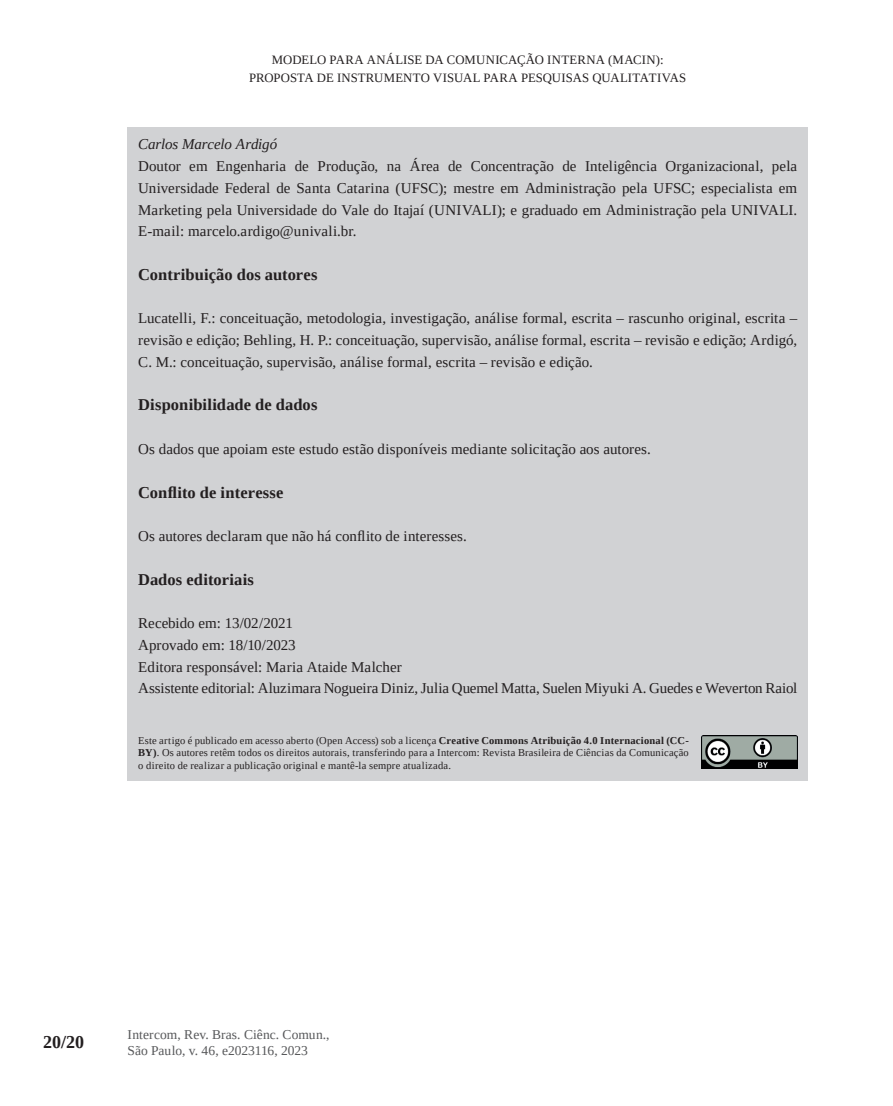
<style>
.page{position:relative;width:893px;height:1106px;background:#fff}
.page>*{position:absolute;margin:0;border:0;box-sizing:border-box;transform-origin:0 0}
.t1{font:700 18px "Liberation Serif";color:#231f20}
.t2{font:700 16.5px "Liberation Serif";letter-spacing:.005em;color:#231f20}
.t3{font:15px/21.8px "Liberation Serif";letter-spacing:.005em;color:#231f20;text-align:justify}
.t4{font:italic 15px "Liberation Serif";letter-spacing:-.01em;color:#231f20}
.t5{font:13.5px/16.2px "Liberation Serif";color:#57585a}
.t6{font:12.75px/18px "Liberation Serif";letter-spacing:.005em;color:#231f20;text-align:center}
.t7{font:10.5px/12.6px "Liberation Serif";letter-spacing:.025em;color:#231f20;text-align:justify}
.s1{font-weight:700}
</style>
<div class="page">
<div style="left:128px;top:128px;width:680px;height:653px;background:#d1d2d4"></div>
<img style="left:701px;top:735px;width:96px;height:33px">
<p class="t6" style="left:249px;top:51px;width:439px">MODELO PARA ANÁLISE DA COMUNICAÇÃO INTERNA (MACIN):<br>PROPOSTA DE INSTRUMENTO VISUAL PARA PESQUISAS QUALITATIVAS</p>
<p class="t4" style="left:138px;top:135px;width:141px">Carlos Marcelo Ardigó</p>
<p class="t3" style="left:138px;top:155px;width:661px">Doutor em Engenharia de Produção, na Área de Concentração de Inteligência Organizacional, pela Universidade Federal de Santa Catarina (UFSC); mestre em Administração pela UFSC; especialista em Marketing pela Universidade do Vale do Itajaí (UNIVALI); e graduado em Administração pela UNIVALI.<br>E-mail: marcelo.ardigo@univali.br.</p>
<p class="t2" style="left:138px;top:263px;width:181px">Contribuição dos autores</p>
<p class="t3" style="left:138px;top:307px;width:661px">Lucatelli, F.: conceituação, metodologia, investigação, análise formal, escrita – rascunho original, escrita – revisão e edição; Behling, H. P.: conceituação, supervisão, análise formal, escrita – revisão e edição; Ardigó, C. M.: conceituação, supervisão, análise formal, escrita – revisão e edição.</p>
<p class="t2" style="left:138px;top:394px;width:181px">Disponibilidade de dados</p>
<p class="t3" style="left:138px;top:438px;width:514px">Os dados que apoiam este estudo estão disponíveis mediante solicitação aos autores.</p>
<p class="t2" style="left:138px;top:481px;width:147px">Conflito de interesse</p>
<p class="t3" style="left:138px;top:525px;width:330px">Os autores declaram que não há conflito de interesses.</p>
<p class="t2" style="left:138px;top:568px;width:117px">Dados editoriais</p>
<p class="t3" style="left:138px;top:612px;width:661px;text-align:left">Recebido em: 13/02/2021<br>Aprovado em: 18/10/2023<br>Editora responsável: Maria Ataide Malcher<br>Assistente editorial: Aluzimara Nogueira Diniz, Julia Quemel Matta, Suelen Miyuki A. Guedes e Weverton Raiol</p>
<p class="t7" style="left:138px;top:734px;width:552px">Este artigo é publicado em acesso aberto (Open Access) sob a licença <span class="s1">Creative Commons Atribuição 4.0 Internacional (CC-BY)</span>. Os autores retêm todos os direitos autorais, transferindo para a Intercom: Revista Brasileira de Ciências da Comunicação o direito de realizar a publicação original e mantê-la sempre atualizada.</p>
<p class="t1" style="left:43px;top:1030px;width:43px">20/20</p>
<p class="t5" style="left:128px;top:1026px;width:204px">Intercom, Rev. Bras. Ciênc. Comun.,<br>São Paulo, v. 46, e2023116, 2023</p>
</div>
